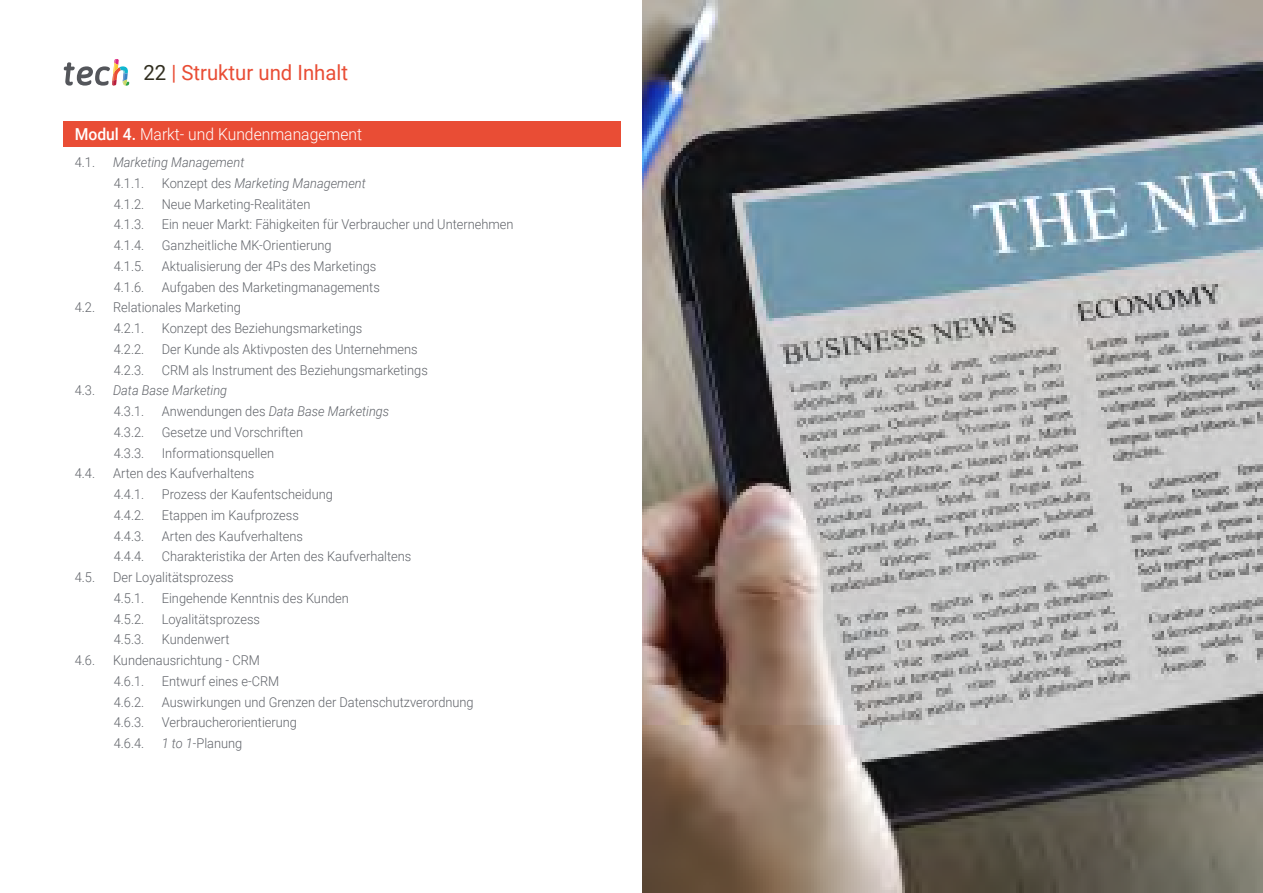
<style>
.page{position:relative;width:1263px;height:893px;background:#fff}
.page>*{position:absolute;margin:0;border:0;box-sizing:border-box;transform-origin:0 0}
.t1{font:21px "Roboto";color:#e94d35}
.t2{font:300 16.5px "Roboto";color:#fff;scale:.95 1}
.t3{font:300 13.5px/20.7px "Roboto";color:#61646a;scale:.95 1}
.t4{font:italic 300 13.5px "Roboto";color:#61646a;scale:.95 1}
.s1{color:#312e20}
.s2{font-weight:500}
.s3{font-style:normal}
.s4{font-style:italic}
</style>
<div class="page">
<svg style="left:64px;top:59px;width:65px;height:27px"></svg>
<div style="left:64px;top:121px;width:557px;height:25px;background:#e94d35"></div>
<img style="left:642px;top:0;width:621px;height:893px">
<h1 class="t1" style="left:144px;top:57px;width:206px"><span class="s1">22</span> | Struktur und Inhalt</h1>
<p class="t2" style="left:75px;top:123px;width:304px"><span class="s2">Modul 4.</span> Markt- und Kundenmanagement</p>
<p class="t3" style="left:75px;top:151px;width:23px">4.1.</p>
<p class="t4" style="left:113px;top:153px;width:140px">Marketing Management</p>
<p class="t3" style="left:114px;top:172px;width:34px">4.1.1.</p>
<p class="t4" style="left:162px;top:174px;width:216px"><span class="s3">Konzept des</span> Marketing Management</p>
<p class="t3" style="left:114px;top:193px;width:34px">4.1.2.</p>
<p class="t3" style="left:162px;top:193px;width:158px">Neue Marketing-Realitäten</p>
<p class="t3" style="left:114px;top:214px;width:34px">4.1.3.</p>
<p class="t3" style="left:162px;top:214px;width:372px">Ein neuer Markt: Fähigkeiten für Verbraucher und Unternehmen</p>
<p class="t3" style="left:114px;top:234px;width:34px">4.1.4.</p>
<p class="t3" style="left:162px;top:234px;width:180px">Ganzheitliche MK-Orientierung</p>
<p class="t3" style="left:114px;top:255px;width:34px">4.1.5.</p>
<p class="t3" style="left:162px;top:255px;width:227px">Aktualisierung der 4Ps des Marketings</p>
<p class="t3" style="left:114px;top:276px;width:34px">4.1.6.</p>
<p class="t3" style="left:162px;top:276px;width:231px">Aufgaben des Marketingmanagements</p>
<p class="t3" style="left:75px;top:297px;width:23px">4.2.</p>
<p class="t3" style="left:113px;top:297px;width:136px">Relationales Marketing<br>4.2.1.</p>
<p class="t3" style="left:162px;top:317px;width:213px">Konzept des Beziehungsmarketings</p>
<p class="t3" style="left:114px;top:338px;width:34px">4.2.2.</p>
<p class="t3" style="left:162px;top:338px;width:271px">Der Kunde als Aktivposten des Unternehmens</p>
<p class="t3" style="left:114px;top:359px;width:34px">4.2.3.</p>
<p class="t3" style="left:162px;top:359px;width:282px">CRM als Instrument des Beziehungsmarketings</p>
<p class="t3" style="left:75px;top:380px;width:23px">4.3.</p>
<p class="t4" style="left:113px;top:381px;width:122px">Data Base Marketing</p>
<p class="t3" style="left:114px;top:400px;width:34px">4.3.1.</p>
<p class="t4" style="left:162px;top:402px;width:241px"><span class="s3">Anwendungen des</span> Data Base Marketings</p>
<p class="t3" style="left:114px;top:421px;width:34px">4.3.2.</p>
<p class="t3" style="left:162px;top:421px;width:150px">Gesetze und Vorschriften</p>
<p class="t3" style="left:114px;top:442px;width:34px">4.3.3.</p>
<p class="t3" style="left:162px;top:442px;width:120px">Informationsquellen</p>
<p class="t3" style="left:75px;top:463px;width:23px">4.4.</p>
<p class="t3" style="left:113px;top:463px;width:150px">Arten des Kaufverhaltens<br>4.4.1.</p>
<p class="t3" style="left:162px;top:483px;width:182px">Prozess der Kaufentscheidung</p>
<p class="t3" style="left:114px;top:504px;width:34px">4.4.2.</p>
<p class="t3" style="left:162px;top:504px;width:146px">Etappen im Kaufprozess</p>
<p class="t3" style="left:114px;top:525px;width:34px">4.4.3.</p>
<p class="t3" style="left:162px;top:525px;width:150px">Arten des Kaufverhaltens</p>
<p class="t3" style="left:114px;top:546px;width:34px">4.4.4.</p>
<p class="t3" style="left:162px;top:546px;width:264px">Charakteristika der Arten des Kaufverhaltens</p>
<p class="t3" style="left:75px;top:566px;width:23px">4.5.</p>
<p class="t3" style="left:113px;top:566px;width:128px">Der Loyalitätsprozess<br>4.5.1.</p>
<p class="t3" style="left:162px;top:587px;width:198px">Eingehende Kenntnis des Kunden</p>
<p class="t3" style="left:114px;top:608px;width:34px">4.5.2.</p>
<p class="t3" style="left:162px;top:608px;width:105px">Loyalitätsprozess</p>
<p class="t3" style="left:114px;top:629px;width:34px">4.5.3.</p>
<p class="t3" style="left:162px;top:629px;width:73px">Kundenwert</p>
<p class="t3" style="left:75px;top:649px;width:23px">4.6.</p>
<p class="t3" style="left:113px;top:649px;width:156px">Kundenausrichtung - CRM<br>4.6.1.</p>
<p class="t3" style="left:162px;top:670px;width:125px">Entwurf eines e-CRM</p>
<p class="t3" style="left:114px;top:691px;width:34px">4.6.2.</p>
<p class="t3" style="left:162px;top:691px;width:330px">Auswirkungen und Grenzen der Datenschutzverordnung</p>
<p class="t3" style="left:114px;top:712px;width:34px">4.6.3.</p>
<p class="t3" style="left:162px;top:712px;width:144px">Verbraucherorientierung</p>
<p class="t3" style="left:114px;top:732px;width:34px">4.6.4.</p>
<p class="t3" style="left:162px;top:732px;width:86px"><span class="s4">1 to 1-</span>Planung</p>
</div>
